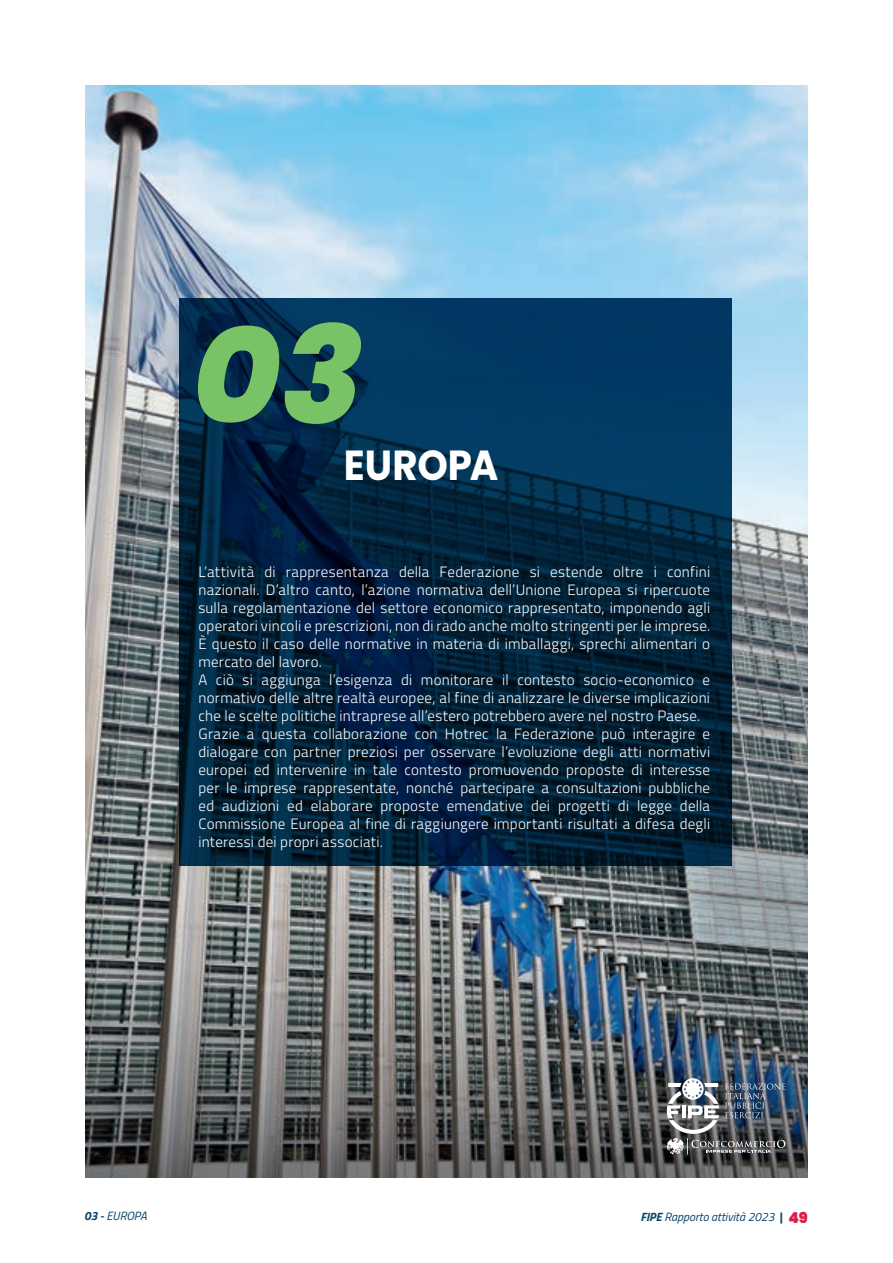
<style>
.page{position:relative;width:893px;height:1263px;background:#fff}
.page>*{position:absolute;margin:0;border:0;box-sizing:border-box;transform-origin:0 0}
.t1{font:italic 800 135px "Poppins";color:#79c366}
.t2{font:700 42px "Poppins";color:#fff;scale:.92 1}
.t3{font:300 15px/18px "Titillium Web";letter-spacing:.015em;color:#fff}
.t4{font:italic 12px "Titillium Web";color:#044269}
.s1{font-weight:700}
.s2{font-weight:600}
.s3{font-weight:700;font-style:normal}
.s4{font-family:"Poppins";font-weight:900;font-style:normal;font-size:15px;color:#d91e47}
</style>
<div class="page">
<img style="left:85px;top:85px;width:723px;height:780px">
<svg style="left:179px;top:298px;width:552px;height:567px;background:#012643"></svg>
<img style="left:85px;top:865px;width:723px;height:313px">
<img style="left:667px;top:1078px;width:118px;height:76px">
<h1 class="t1" style="left:192px;top:298px;width:173px">03</h1>
<h2 class="t2" style="left:344px;top:441px;width:169px">EUROPA</h2>
<p class="t3" style="left:198px;top:562px;width:513px">L’attività di rappresentanza della Federazione si estende oltre i confini nazionali. D’altro canto, l’azione normativa dell’Unione Europea si ripercuote sulla regolamentazione del settore economico rappresentato, imponendo agli operatori vincoli e prescrizioni, non di rado anche molto stringenti per le imprese.<br>È questo il caso delle normative in materia di imballaggi, sprechi alimentari o mercato del lavoro.<br>A ciò si aggiunga l’esigenza di monitorare il contesto socio-economico e normativo delle altre realtà europee, al fine di analizzare le diverse implicazioni che le scelte politiche intraprese all’estero potrebbero avere nel nostro Paese.<br>Grazie a questa collaborazione con Hotrec la Federazione può interagire e dialogare con partner preziosi per osservare l’evoluzione degli atti normativi europei ed intervenire in tale contesto promuovendo proposte di interesse per le imprese rappresentate, nonché partecipare a consultazioni pubbliche ed audizioni ed elaborare proposte emendative dei progetti di legge della Commissione Europea al fine di raggiungere importanti risultati a difesa degli interessi dei propri associati.</p>
<p class="t4" style="left:84px;top:1207px;width:64px"><span class="s1">03</span> <span class="s2">-</span> EUROPA</p>
<p class="t4" style="left:640px;top:1208px;width:169px"><span class="s1">FIPE</span> Rapporto attività 2023 <span class="s3">|</span> <span class="s4">49</span></p>
</div>
